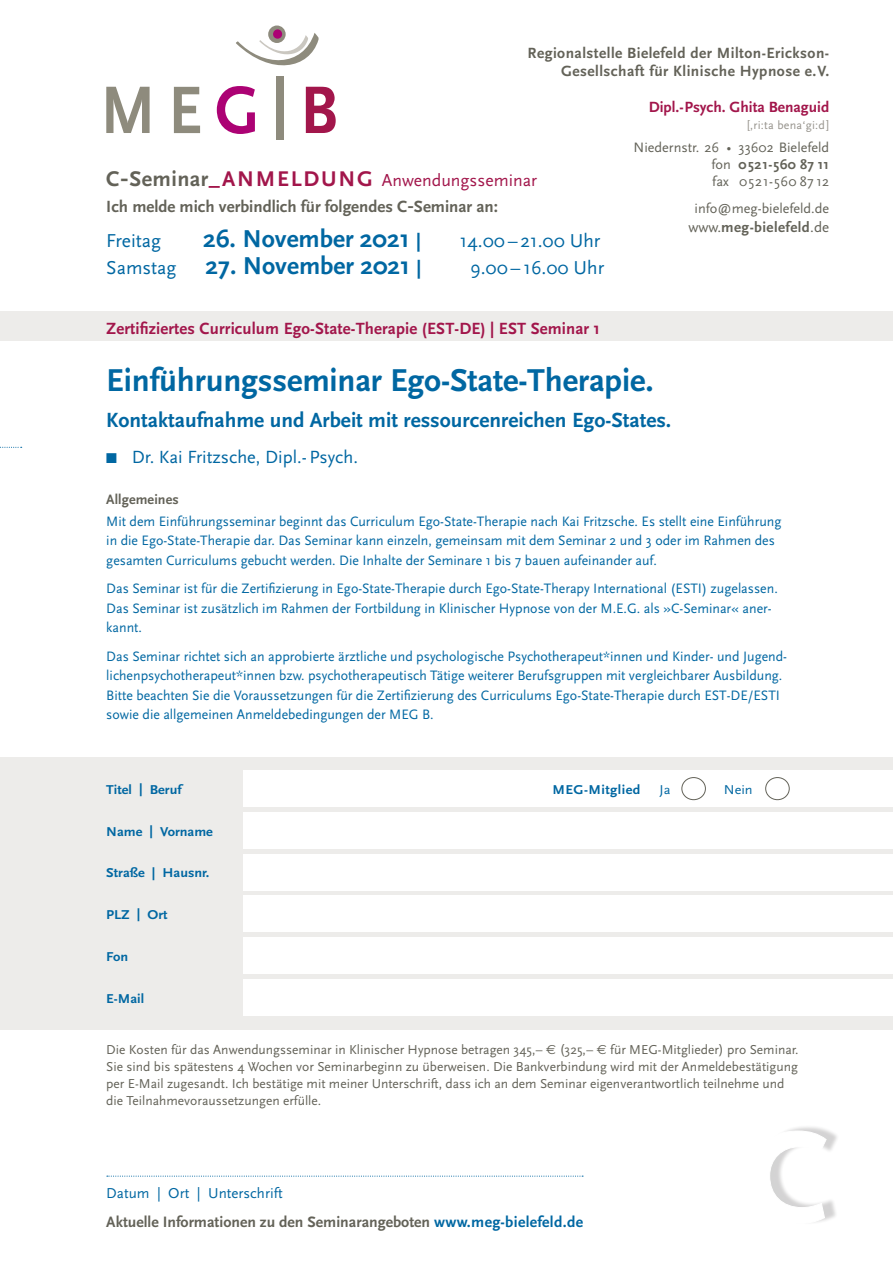
<style>
.page{position:relative;width:893px;height:1263px;background:#fff}
.page>*{position:absolute;margin:0;border:0;box-sizing:border-box;transform-origin:0 0}
.t1{font:700 135px "Scala Sans";color:#fff}
.t2{font:700 33px "Scala Sans";letter-spacing:-.005em;color:#0067a2}
.t3{font:700 25.5px "Scala Sans";color:#0067a2}
.t4{font:700 22.2px "Scala Sans";letter-spacing:.02em;color:#636258}
.t5{font:700 22.2px "Scala Sans";color:#a2164b}
.t6{font:700 21.45px "Scala Sans";color:#0067a2}
.t7{font:19.5px "Scala Sans";color:#0067a2}
.t8{font:18.45px "Scala Sans";color:#0067a2}
.t9{font:17.7px "Scala Sans";color:#a2164b}
.t10{font:700 16.95px "Scala Sans";letter-spacing:.01em;color:#a2164b}
.t11{font:700 16.95px "Scala Sans";color:#636258}
.t12{font:700 15.75px "Scala Sans";color:#636258}
.t13{font:700 15.45px/18px "Scala Sans";letter-spacing:.03em;color:#636258;text-align:right}
.t14{font:700 15.45px "Scala Sans";color:#a2164b}
.t15{font:15px "Scala Sans";color:#0067a2}
.t16{font:700 15px "Scala Sans";letter-spacing:.03em;color:#636258}
.t17{font:14.25px/19.5px "Scala Sans";color:#0067a2}
.t18{font:14.25px/17px "Scala Sans";color:#636258;text-align:justify}
.t19{font:700 14.25px "Scala Sans";letter-spacing:.01em;color:#636258}
.t20{font:13.5px/17px "Scala Sans";color:#636258}
.t21{font:700 13.35px "Scala Sans";color:#0067a2;scale:1.06 1}
.t22{font:700 13.35px "Scala Sans";letter-spacing:.03em;color:#0067a2;scale:1.06 1}
.t23{font:13.35px "Scala Sans";color:#0067a2;scale:1.06 1}
.t24{font:12px "Scala Sans";letter-spacing:.02em;color:#97948d}
.s1{font-weight:700}
.s2{font-weight:400}
.s3{color:#a2164b}
.s4{font-size:19.5px}
.s5{font-weight:400;font-size:19.5px}
.s6{font-family:"Euro Sans";font-size:13.2px}
.s7{color:#0067a2}
</style>
<div class="page">
<div style="left:758px;top:1124px;width:82px;height:100px;background:#231f20;opacity:.2"></div>
<svg style="left:758px;top:1130px;width:69px;height:94px"></svg>
<div style="left:0;top:757px;width:893px;height:272px;background:#edecea"></div>
<div style="left:0;top:311px;width:893px;height:30px;background:#edecea"></div>
<div style="left:244px;top:770px;width:649px;height:37px;background:#fff"></div>
<div style="left:244px;top:812px;width:649px;height:36px;background:#fff"></div>
<div style="left:244px;top:854px;width:649px;height:36px;background:#fff"></div>
<div style="left:244px;top:896px;width:649px;height:36px;background:#fff"></div>
<div style="left:244px;top:938px;width:649px;height:36px;background:#fff"></div>
<div style="left:244px;top:979px;width:649px;height:36px;background:#fff"></div>
<div style="left:681px;top:777px;width:25px;height:23px;border:1px solid #636258;border-radius:50%"></div>
<div style="left:765px;top:777px;width:25px;height:23px;border:1px solid #636258;border-radius:50%"></div>
<div style="left:268px;top:26px;width:18px;height:17px;background:#8e8b7d;border-radius:50%"></div>
<div style="left:273px;top:29px;width:9px;height:10px;background:#ac0274;border-radius:50%"></div>
<svg style="left:236px;top:33px;width:83px;height:44px"></svg>
<svg style="left:306px;top:87px;width:30px;height:46px"></svg>
<div style="left:277px;top:77px;width:7px;height:63px;background:#8e8b7d"></div>
<svg style="left:217px;top:86px;width:38px;height:48px"></svg>
<svg style="left:174px;top:87px;width:26px;height:46px"></svg>
<svg style="left:106px;top:87px;width:44px;height:46px"></svg>
<svg style="left:0;top:447px;width:22px;height:1px"></svg>
<svg style="left:107px;top:1175px;width:476px;height:2px"></svg>
<p class="t13" style="left:527px;top:45px;width:303px">Regionalstelle Bielefeld der Milton-Erickson-<br>Gesellschaft für Klinische Hypnose e.V.</p>
<p class="t14" style="left:649px;top:99px;width:182px">Dipl.-Psych. Ghita Benaguid</p>
<p class="t24" style="left:747px;top:119px;width:84px">[‚ri:ta bena‘gi:d]</p>
<p class="t18" style="left:711px;top:139px;width:119px;text-indent:-78px">Niedernstr. 26 • 33602 Bielefeld fon <span class="s1">0521-560 87 11 </span>fax 0521-560 87 12</p>
<p class="t18" style="left:695px;top:200px;width:136px">info@meg-bielefeld.de</p>
<p class="t16" style="left:689px;top:219px;width:142px"><span class="s2">www.</span>meg-bielefeld<span class="s2">.de</span></p>
<h3 class="t4" style="left:106px;top:167px;width:148px">C-Seminar<span class="s3">_Anmeld</span></h3>
<h3 class="t5" style="left:321px;top:167px;width:34px">ung</h3>
<p class="t9" style="left:382px;top:171px;width:157px">Anwendungsseminar</p>
<p class="t11" style="left:106px;top:197px;width:393px">Ich melde mich verbindlich für folgendes C-Seminar an:</p>
<h3 class="t7" style="left:106px;top:230px;width:56px">Freitag</h3>
<h3 class="t3" style="left:203px;top:225px;width:219px">26. November 2021 <span class="s4">|</span></h3>
<h3 class="t7" style="left:460px;top:230px;width:142px">14.00–21.00 Uhr</h3>
<h3 class="t3" style="left:106px;top:252px;width:316px"><span class="s5">Samstag</span> 27. November 2021 <span class="s4">|</span></h3>
<h3 class="t7" style="left:470px;top:257px;width:136px">9.00–16.00 Uhr</h3>
<p class="t10" style="left:106px;top:320px;width:495px">Zertifiziertes Curriculum Ego-State-Therapie (EST-DE) | EST Seminar 1</p>
<h2 class="t2" style="left:106px;top:363px;width:549px">Einführungsseminar Ego-State-Therapie.</h2>
<h3 class="t6" style="left:106px;top:409px;width:567px">Kontaktaufnahme und Arbeit mit ressourcenreichen Ego-States.</h3>
<p class="t8" style="left:106px;top:447px;width:253px">■ Dr. Kai Fritzsche, Dipl.-Psych.</p>
<p class="t19" style="left:106px;top:491px;width:74px">Allgemeines</p>
<p class="t17" style="left:106px;top:511px;width:677px">Mit dem Einführungsseminar beginnt das Curriculum Ego-State-Therapie nach Kai Fritzsche. Es stellt eine Einführung in die Ego-State-Therapie dar. Das Seminar kann einzeln, gemeinsam mit dem Seminar 2 und 3 oder im Rahmen des gesamten Curriculums gebucht werden. Die Inhalte der Seminare 1 bis 7 bauen aufeinander auf.</p>
<p class="t17" style="left:106px;top:579px;width:673px">Das Seminar ist für die Zertifizierung in Ego-State-Therapie durch Ego-State-Therapy International (ESTI) zugelassen.<br>Das Seminar ist zusätzlich im Rahmen der Fortbildung in Klinischer Hypnose von der M.E.G. als »C-Seminar« aner&shy;kannt.</p>
<p class="t17" style="left:106px;top:646px;width:682px">Das Seminar richtet sich an approbierte ärztliche und psychologische Psychotherapeut*innen und Kinder- und Jugend&shy;lichenpsychotherapeut*innen bzw. psychotherapeutisch Tätige weiterer Berufsgruppen mit vergleichbarer Ausbildung.<br>Bitte beachten Sie die Voraussetzungen für die Zertifizierung des Curriculums Ego-State-Therapie durch EST-DE/ESTI sowie die allgemeinen Anmeldebedingungen der MEG B.</p>
<p class="t21" style="left:106px;top:782px;width:72px">Titel | Beruf</p>
<p class="t22" style="left:553px;top:782px;width:84px">MEG-Mitglied</p>
<p class="t23" style="left:659px;top:782px;width:12px">Ja</p>
<p class="t23" style="left:724px;top:782px;width:29px">Nein</p>
<p class="t21" style="left:106px;top:824px;width:102px">Name | Vorname</p>
<p class="t21" style="left:106px;top:866px;width:99px">Straße | Hausnr.</p>
<p class="t21" style="left:106px;top:908px;width:59px">PLZ | Ort</p>
<p class="t21" style="left:106px;top:949px;width:22px">Fon</p>
<p class="t21" style="left:106px;top:991px;width:37px">E-Mail</p>
<p class="t20" style="left:106px;top:1041px;width:694px">Die Kosten für das Anwendungsseminar in Klinischer Hypnose betragen 345,– <span class="s6">€</span> (325,– <span class="s6">€</span> für MEG-Mitglieder) pro Seminar.<br>Sie sind bis spätestens 4 Wochen vor Seminarbeginn zu überweisen. Die Bankverbindung wird mit der Anmeldebestätigung per E-Mail zugesandt. Ich bestätige mit meiner Unterschrift, dass ich an dem Seminar eigenverantwortlich teilnehme und die Teilnahmevoraussetzungen erfülle.</p>
<p class="t15" style="left:106px;top:1185px;width:178px">Datum | Ort | Unterschrift</p>
<p class="t12" style="left:106px;top:1213px;width:478px">Aktuelle Informationen zu den Seminarangeboten <span class="s7">www.meg-bielefeld.de</span></p>
<h1 class="t1" style="left:747px;top:1105px;width:83px">C</h1>
</div>
